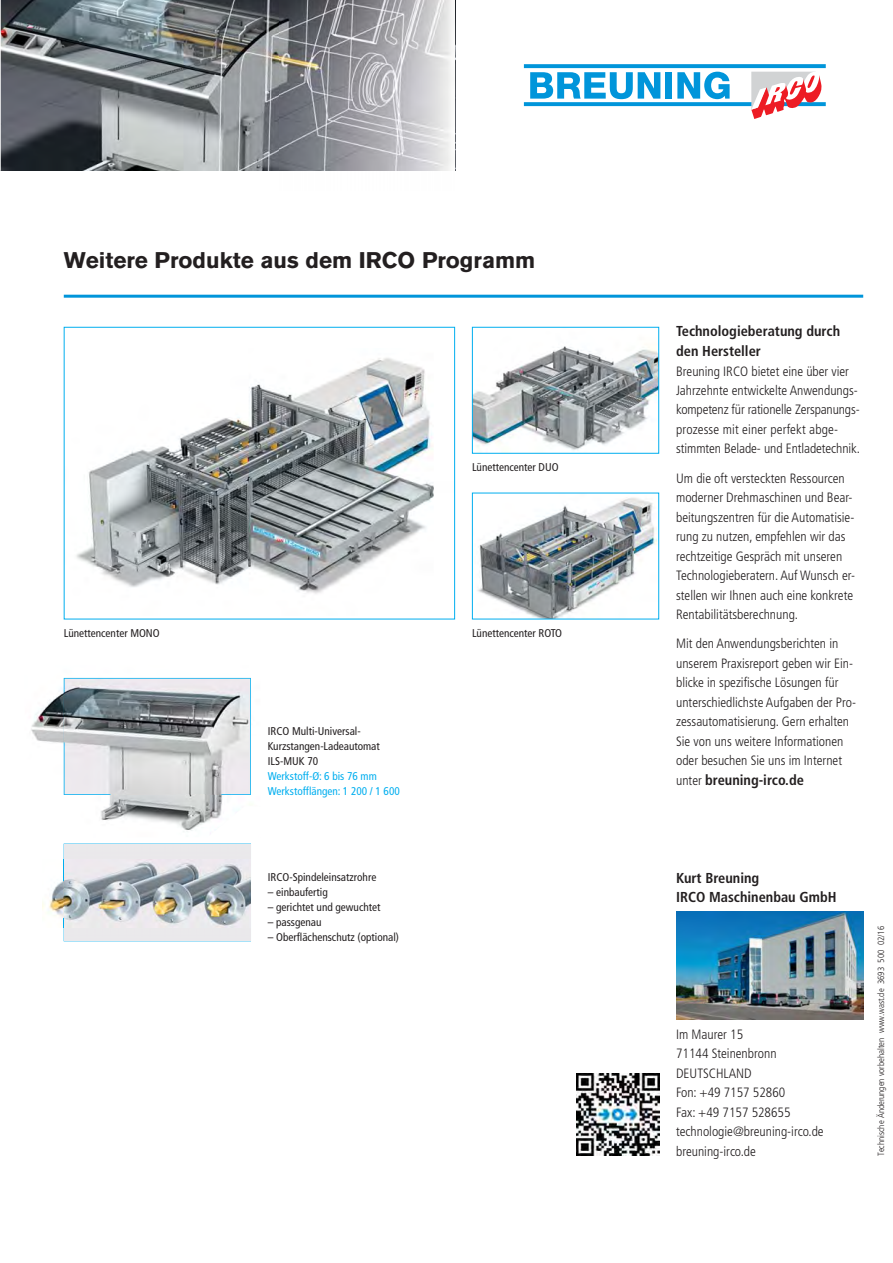
<style>
.page{position:relative;width:893px;height:1263px;background:#fff}
.page>*{position:absolute;margin:0;border:0;box-sizing:border-box;transform-origin:0 0}
.t1{font:700 22.5px "Akzidenz Grotesk BQ";color:#231f20}
.t2{font:700 condensed 14.4px/19.5px "Frutiger";color:#231f20}
.t3{font:300 condensed 13.5px/19.5px "Frutiger";color:#231f20}
.t4{font:condensed 11.25px/15px "Frutiger";color:#231f20}
.t5{font:condensed 11.25px/15px "Frutiger";color:#00aeef}
.t6{font:300 condensed 9px "Frutiger";color:#231f20}
.s1{font-weight:300;font-size:13.5px}
</style>
<div class="page">
<img style="left:1px;top:0;width:279px;height:171px">
<img style="left:474px;top:346px;width:183px;height:105px">
<div style="left:472px;top:327px;width:187px;height:127px;border:1px solid #00aeef"></div>
<img style="left:477px;top:497px;width:180px;height:120px">
<hr style="left:64px;top:295px;width:799px;height:3px;background:#0095da">
<img style="left:280px;top:0;width:173px;height:171px">
<svg style="left:524px;top:64px;width:302px;height:4px"></svg>
<svg style="left:530px;top:72px;width:130px;height:27px"></svg>
<div style="left:665px;top:72px;width:7px;height:27px;background:#0095da"></div>
<svg style="left:677px;top:72px;width:53px;height:27px"></svg>
<svg style="left:524px;top:102px;width:302px;height:4px"></svg>
<svg style="left:751px;top:71px;width:71px;height:48px"></svg>
<img style="left:76px;top:358px;width:358px;height:236px">
<div style="left:64px;top:327px;width:391px;height:292px;border:1px solid #00aeef"></div>
<img style="left:676px;top:912px;width:187px;height:107px">
<img style="left:576px;top:1073px;width:83px;height:82px">
<img style="left:31px;top:677px;width:220px;height:157px">
<img style="left:65px;top:679px;width:185px;height:115px">
<img style="left:43px;top:860px;width:207px;height:68px">
<img style="left:250px;top:860px;width:1px;height:68px">
<h1 class="t1" style="left:64px;top:252px;width:473px">Weitere Produkte aus dem IRCO Programm</h1>
<p class="t4" style="left:64px;top:626px;width:97px">Lünettencenter MONO</p>
<p class="t4" style="left:268px;top:724px;width:113px">IRCO Multi-Universal-<br>Kurzstangen-Ladeautomat<br>ILS-MUK 70</p>
<p class="t5" style="left:268px;top:769px;width:133px">Werkstoff-Ø: 6 bis 76 mm<br>Werkstofflängen: 1 200 / 1 600</p>
<p class="t4" style="left:268px;top:870px;width:110px">IRCO-Spindeleinsatzrohre</p>
<p class="t4" style="left:268px;top:885px;width:61px">– einbaufertig</p>
<p class="t4" style="left:268px;top:900px;width:114px">– gerichtet und gewuchtet</p>
<p class="t4" style="left:268px;top:915px;width:55px">– passgenau</p>
<p class="t4" style="left:268px;top:930px;width:133px">– Oberflächenschutz (optional)</p>
<p class="t4" style="left:472px;top:461px;width:88px">Lünettencenter DUO</p>
<p class="t4" style="left:472px;top:626px;width:92px">Lünettencenter ROTO</p>
<p class="t2" style="left:676px;top:323px;width:166px">Technologieberatung durch den Hersteller</p>
<p class="t3" style="left:676px;top:362px;width:186px">Breuning IRCO bietet eine über vier Jahrzehnte entwickelte Anwendungs&shy;kompetenz für rationelle Zer spa nungs&shy;prozesse mit einer perfekt abge&shy;stimmten Belade- und Entladetechnik.</p>
<p class="t3" style="left:676px;top:469px;width:180px">Um die oft versteckten Ressourcen moderner Drehmaschinen und Bear&shy;beitungszentren für die Automatisie&shy;rung zu nutzen, empfehlen wir das rechtzeitige Gespräch mit un seren Technologieberatern. Auf Wunsch er&shy;stellen wir Ihnen auch eine konkrete Renta bilitätsberechnung.</p>
<p class="t3" style="left:676px;top:635px;width:181px">Mit den Anwendungsberichten in unserem Praxisreport geben wir Ein&shy;blicke in spezifische Lösungen für unterschiedlichste Aufgaben der Pro&shy;zessautomatisierung. Gern erhalten Sie von uns weitere Informationen oder besuchen Sie uns im Internet</p>
<p class="t2" style="left:676px;top:771px;width:129px"><span class="s1">unter</span> breuning-irco.de</p>
<p class="t2" style="left:676px;top:869px;width:162px">Kurt Breuning<br>IRCO Maschinenbau GmbH</p>
<p class="t3" style="left:676px;top:1025px;width:149px">Im Maurer 15<br>71144 Steinenbronn<br>DEUTSCHLAND<br>Fon: +49 7157 52860<br>Fax: +49 7157 528655 technologie@breuning-irco.de breuning-irco.de</p>
<p class="t6" style="left:877px;top:1156px;width:231px;rotate:-90deg">Technische Änderungen vorbehalten www.wast.de 3693 500 02/16</p>
</div>
